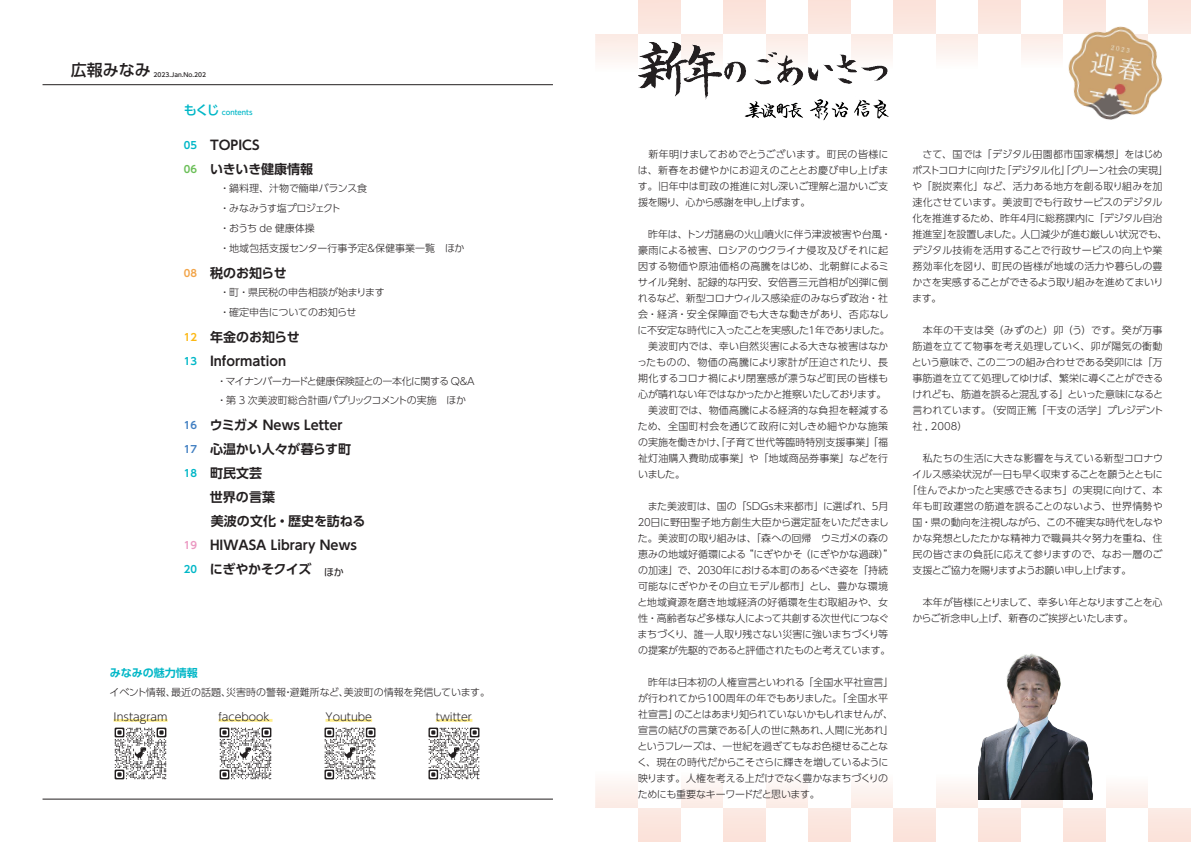
<style>
.page{position:relative;width:1191px;height:842px;background:#fff}
.page>*{position:absolute;margin:0;border:0;box-sizing:border-box;transform-origin:0 0}
.本文_10pt{font:500 16px "UD Shin Go Pro";letter-spacing:-.005em;color:#231f20}
.本文_10pt-2{font:700 13px "UD Shin Go Pro De";color:#231f20}
.本文_10pt-3{font:700 13px "UD Shin Go Pro De";letter-spacing:-.025em;color:#231f20}
.本文_10pt-4{font:300 11px "UD Shin Go Pro";color:#231f20}
.本文_10pt-5{font:700 11px "UD Shin Go Pro De";color:#00b7c7}
.本文_10pt-6{font:300 10px/16px "UD Shin Go Pro";letter-spacing:-.01em;color:#231f20}
.本文_10pt-7{font:300 10px "UD Shin Go Pro";letter-spacing:.01em;color:#231f20}
.本文_10pt-8{font:300 10px/16px "UD Shin Go Pro";letter-spacing:-.045em;color:#231f20}
.本文_10pt-9{font:300 10px "UD Shin Go Pro";letter-spacing:-.065em;color:#231f20}
.本文_10pt-10{font:300 10px "UD Shin Go Pro";letter-spacing:.02em;color:#231f20}
.本文_10pt-11{font:300 10px "UD Shin Go Pro";letter-spacing:-.05em;color:#231f20}
.本文_10pt-12{font:500 7px "UD Shin Go Pro";color:#00b7c7}
.本文_10pt-13{font:500 6px "UD Shin Go Pro";color:#231f20}
.s1{font-size:13px}
.s2{font-size:10px;color:#00b7c7}
.s3{font-size:10px;color:#6bbf58}
.s4{font-size:10px;color:#f2a54a}
.s5{font-size:10px;color:#fcb814}
.s6{font-size:10px;color:#4280c2}
.s7{font-size:10px;color:#eb99c2}
</style>
<div class="page">
<div style="left:595px;top:34px;width:43px;height:43px;background:linear-gradient(to right,#fdf4f1,#fdf5f1)"></div>
<div style="left:680px;top:34px;width:43px;height:43px;background:#fbece6"></div>
<div style="left:638px;top:0;width:42px;height:34px;background:#fbe5dd"></div>
<div style="left:765px;top:34px;width:43px;height:43px;background:#fbece6"></div>
<div style="left:723px;top:0;width:42px;height:34px;background:#fbe5dd"></div>
<div style="left:850px;top:34px;width:43px;height:43px;background:linear-gradient(to bottom,#fbeae4,#fff)"></div>
<div style="left:808px;top:0;width:42px;height:34px;background:#fbe5dd"></div>
<div style="left:935px;top:34px;width:43px;height:43px;background:linear-gradient(to right,#fdf6f3,#fdf6f3)"></div>
<div style="left:893px;top:0;width:42px;height:34px;background:#fbe5dd"></div>
<div style="left:1020px;top:34px;width:43px;height:43px;background:#fdf6f3"></div>
<div style="left:978px;top:0;width:42px;height:34px;background:#fbe6de"></div>
<div style="left:1063px;top:0;width:43px;height:34px;background:#fbe5dd"></div>
<div style="left:1148px;top:0;width:43px;height:34px;background:#fbe6de"></div>
<div style="left:595px;top:765px;width:43px;height:43px;background:linear-gradient(to right,#fdf5f2,#fdf5f2)"></div>
<div style="left:680px;top:765px;width:43px;height:43px;background:linear-gradient(to right,#fdf5f2,#fdf5f2)"></div>
<div style="left:638px;top:808px;width:42px;height:34px;background:#fbe5dd"></div>
<div style="left:765px;top:765px;width:43px;height:43px;background:linear-gradient(to right,#fdf6f3,#fdf6f3)"></div>
<div style="left:723px;top:808px;width:42px;height:34px;background:#fbe5dd"></div>
<div style="left:850px;top:765px;width:43px;height:43px;background:#fdf5f3"></div>
<div style="left:808px;top:808px;width:42px;height:34px;background:#fbe5dd"></div>
<div style="left:935px;top:765px;width:43px;height:43px;background:#fdf6f3"></div>
<div style="left:893px;top:808px;width:42px;height:34px;background:#fbe6de"></div>
<svg style="left:1020px;top:799px;width:43px;height:9px"></svg>
<div style="left:978px;top:808px;width:42px;height:34px;background:#fbe6de"></div>
<div style="left:1106px;top:765px;width:42px;height:43px;background:#fdf7f4"></div>
<div style="left:1063px;top:808px;width:43px;height:34px;background:#fbe6de"></div>
<div style="left:1148px;top:808px;width:43px;height:34px;background:#fbe6de"></div>
<img style="left:638px;top:42px;width:250px;height:58px">
<img style="left:742px;top:96px;width:146px;height:24px">
<hr style="left:43px;top:84px;width:510px;height:1px;background:#231f20">
<hr style="left:43px;top:799px;width:510px;height:1px;background:#231f20">
<img style="left:114px;top:727px;width:53px;height:53px">
<img style="left:428px;top:727px;width:52px;height:53px">
<hr style="left:114px;top:719px;width:54px;height:3px;background:#ffee8b">
<img style="left:219px;top:727px;width:53px;height:53px">
<hr style="left:218px;top:719px;width:54px;height:3px;background:#ffee8b">
<img style="left:324px;top:727px;width:52px;height:53px">
<hr style="left:325px;top:719px;width:47px;height:3px;background:#ffee8b">
<hr style="left:436px;top:719px;width:36px;height:3px;background:#ffee8b">
<img style="left:978px;top:653px;width:115px;height:146px">
<img style="left:1054px;top:26px;width:109px;height:94px">
<p class="本文_10pt" style="left:71px;top:57px;width:81px">広報みなみ</p>
<p class="本文_10pt-13" style="left:154px;top:70px;width:54px">2023.Jan.No.202</p>
<p class="本文_10pt-12" style="left:184px;top:107px;width:70px"><span class="s1">もくじ</span> contents</p>
<p class="本文_10pt-2" style="left:184px;top:135px;width:77px"><span class="s2">05</span> TOPICS</p>
<p class="本文_10pt-2" style="left:184px;top:159px;width:131px"><span class="s3">06</span> いきいき健康情報</p>
<p class="本文_10pt-6" style="left:220px;top:180px;width:149px">・鍋料理、汁物で簡単バランス食</p>
<p class="本文_10pt-9" style="left:220px;top:200px;width:122px">・みなみうす塩プロジェクト</p>
<p class="本文_10pt-6" style="left:220px;top:220px;width:97px">・おうち de 健康体操</p>
<p class="本文_10pt-6" style="left:220px;top:240px;width:246px">・地域包括支援センター行事予定＆保健事業一覧　ほか</p>
<p class="本文_10pt-2" style="left:184px;top:263px;width:104px"><span class="s4">08</span> 税のお知らせ</p>
<p class="本文_10pt-6" style="left:220px;top:284px;width:166px">・町・県民税の申告相談が始まります</p>
<p class="本文_10pt-6" style="left:220px;top:304px;width:138px">・確定申告についてのお知らせ</p>
<p class="本文_10pt-2" style="left:184px;top:327px;width:117px"><span class="s5">12</span> 年金のお知らせ</p>
<p class="本文_10pt-2" style="left:184px;top:351px;width:104px"><span class="s2">13</span> Information</p>
<p class="本文_10pt-9" style="left:217px;top:373px;width:259px">・マイナンバーカードと健康保険証との一本化に関する Q&amp;A</p>
<p class="本文_10pt-6" style="left:217px;top:392px;width:251px">・第 3 次美波町総合計画パブリックコメントの実施　ほか</p>
<p class="本文_10pt-2" style="left:184px;top:415px;width:160px"><span class="s6">16</span> ウミガメ News Letter</p>
<p class="本文_10pt-2" style="left:184px;top:439px;width:169px"><span class="s6">17</span> 心温かい人々が暮らす町</p>
<p class="本文_10pt-2" style="left:184px;top:463px;width:80px"><span class="s2">18</span> 町民文芸</p>
<p class="本文_10pt-2" style="left:184px;top:487px;width:93px">　　世界の言葉</p>
<p class="本文_10pt-2" style="left:211px;top:511px;width:156px">美波の文化・歴史を訪ねる</p>
<p class="本文_10pt-2" style="left:184px;top:535px;width:174px"><span class="s7">19</span> HIWASA Library News</p>
<p class="本文_10pt-3" style="left:184px;top:559px;width:162px"><span class="s2">20</span> にぎやかそクイズ　<sub>ほか</sub></p>
<p class="本文_10pt-5" style="left:110px;top:664px;width:90px">みなみの魅力情報</p>
<p class="本文_10pt-6" style="left:110px;top:683px;width:382px">イベント情報、最近の話題、災害時の警報・避難所など、美波町の情報を発信しています。</p>
<p class="本文_10pt-4" style="left:114px;top:708px;width:55px">Instagram</p>
<p class="本文_10pt-4" style="left:218px;top:708px;width:53px">facebook</p>
<p class="本文_10pt-4" style="left:325px;top:708px;width:48px">Youtube</p>
<p class="本文_10pt-4" style="left:436px;top:708px;width:38px">twitter</p>
<p class="本文_10pt-6" style="left:638px;top:146px;width:252px;text-align:justify">　新年明けましておめでとうございます。町民の皆様には、新春をお健やかにお迎えのこととお慶び申し上げます。旧年中は町政の推進に対し深いご理解と温かいご支援を賜り、心から感謝を申し上げます。</p>
<p class="本文_10pt-6" style="left:637px;top:226px;width:255px">　昨年は、トンガ諸島の火山噴火に伴う津波被害や台風・豪雨による被害、ロシアのウクライナ侵攻及びそれに起因する物価や原油価格の高騰をはじめ、北朝鮮によるミサイル発射、記録的な円安、安倍晋三元首相が凶弾に倒れるなど、新型コロナウィルス感染症のみならず政治・社会・経済・安全保障面でも大きな動きがあり、否応なしに不安定な時代に入ったことを実感した１年でありました。</p>
<p class="本文_10pt-6" style="left:637px;top:338px;width:253px;text-align:justify">　美波町内では、幸い自然災害による大きな被害はなかったものの、物価の高騰により家計が圧迫されたり、長期化するコロナ禍により閉塞感が漂うなど町民の皆様も心が晴れない年ではなかったかと推察いたしております。</p>
<p class="本文_10pt-6" style="left:638px;top:402px;width:252px;text-align:justify">　美波町では、物価高騰による経済的な負担を軽減するため、全国町村会を通じて政府に対しきめ細やかな施策の実施を働きかけ、「子育て世代等臨時特別支援事業」「福祉灯油購入費助成事業」や「地域商品券事業」などを行いました。</p>
<p class="本文_10pt-6" style="left:636px;top:498px;width:259px">　また美波町は、国の「ＳＤＧｓ未来都市」に選ばれ、５月<br>２０日に野田聖子地方創生大臣から選定証をいただきました。美波町の取り組みは、「森への回帰　ウミガメの森の恵みの地域好循環による“にぎやかそ（にぎやかな過疎）”の加速」で、２０３０年における本町のあるべき姿を「持続可能なにぎやかその自立モデル都市」とし、豊かな環境と地域資源を磨き地域経済の好循環を生む取組みや、女性・高齢者など多様な人によって共創する次世代につなぐまちづくり、誰一人取り残さない災害に強いまちづくり等の提案が先駆的であると評価されたものと考えています。</p>
<p class="本文_10pt-6" style="left:637px;top:674px;width:258px">　昨年は日本初の人権宣言といわれる「全国水平社宣言」が行われてから１００周年の年でもありました。「全国水平社宣言」のことはあまり知られていないかもしれませんが、宣言の結びの言葉である「人の世に熱あれ、人間に光あれ」というフレーズは、一世紀を過ぎてもなお色褪せることなく、現在の時代だからこそさらに輝きを増しているように映ります。人権を考える上だけでなく豊かなまちづくりのためにも重要なキーワードだと思います。</p>
<p class="本文_10pt-6" style="left:912px;top:146px;width:257px">　さて、国では「デジタル田園都市国家構想」をはじめポストコロナに向けた「デジタル化」「グリーン社会の実現」や「脱炭素化」など、活力ある地方を創る取り組みを加速化させています。美波町でも行政サービスのデジタル化を推進するため、昨年４月に総務課内に「デジタル自治推進室」を設置しました。人口減少が進む厳しい状況でも、デジタル技術を活用することで行政サービスの向上や業務効率化を図り、町民の皆様が地域の活力や暮らしの豊かさを実感することができるよう取り組みを進めてまいります。</p>
<p class="本文_10pt-6" style="left:912px;top:322px;width:253px;text-align:justify">　本年の干支は癸（みずのと）卯（う）です。癸が万事筋道を立てて物事を考え処理していく、卯が陽気の衝動という意味で、この二つの組み合わせである癸卯には「万事筋道を立てて処理してゆけば、繁栄に導くことができるけれども、筋道を誤ると混乱する」といった意味になると言われています。（安岡正篤「干支の活学」プレジデント社 , 2008）</p>
<p class="本文_10pt-6" style="left:912px;top:450px;width:252px">　私たちの生活に大きな影響を与えている新型コロナウ</p>
<p class="本文_10pt-6" style="left:912px;top:466px;width:252px">イルス感染状況が一日も早く収束することを願うとともに</p>
<p class="本文_10pt-6" style="left:907px;top:482px;width:257px">「住んでよかったと実感できるまち」の実現に向けて、本</p>
<p class="本文_10pt-10" style="left:912px;top:498px;width:252px">年も町政運営の筋道を誤ることのないよう、世界情勢や</p>
<p class="本文_10pt-6" style="left:912px;top:514px;width:252px">国・県の動向を注視しながら、この不確実な時代をしなや</p>
<p class="本文_10pt-7" style="left:912px;top:530px;width:252px">かな発想としたたかな精神力で職員共々努力を重ね、住</p>
<p class="本文_10pt-7" style="left:912px;top:546px;width:252px">民の皆さまの負託に応えて参りますので、なお一層のご</p>
<p class="本文_10pt-11" style="left:912px;top:562px;width:221px">支援とご協力を賜りますようお願い申し上げます。</p>
<p class="本文_10pt-8" style="left:912px;top:594px;width:252px">　本年が皆様にとりまして、幸多い年となりますことを心からご祈念申し上げ、新春のご挨拶といたします。</p>
</div>
